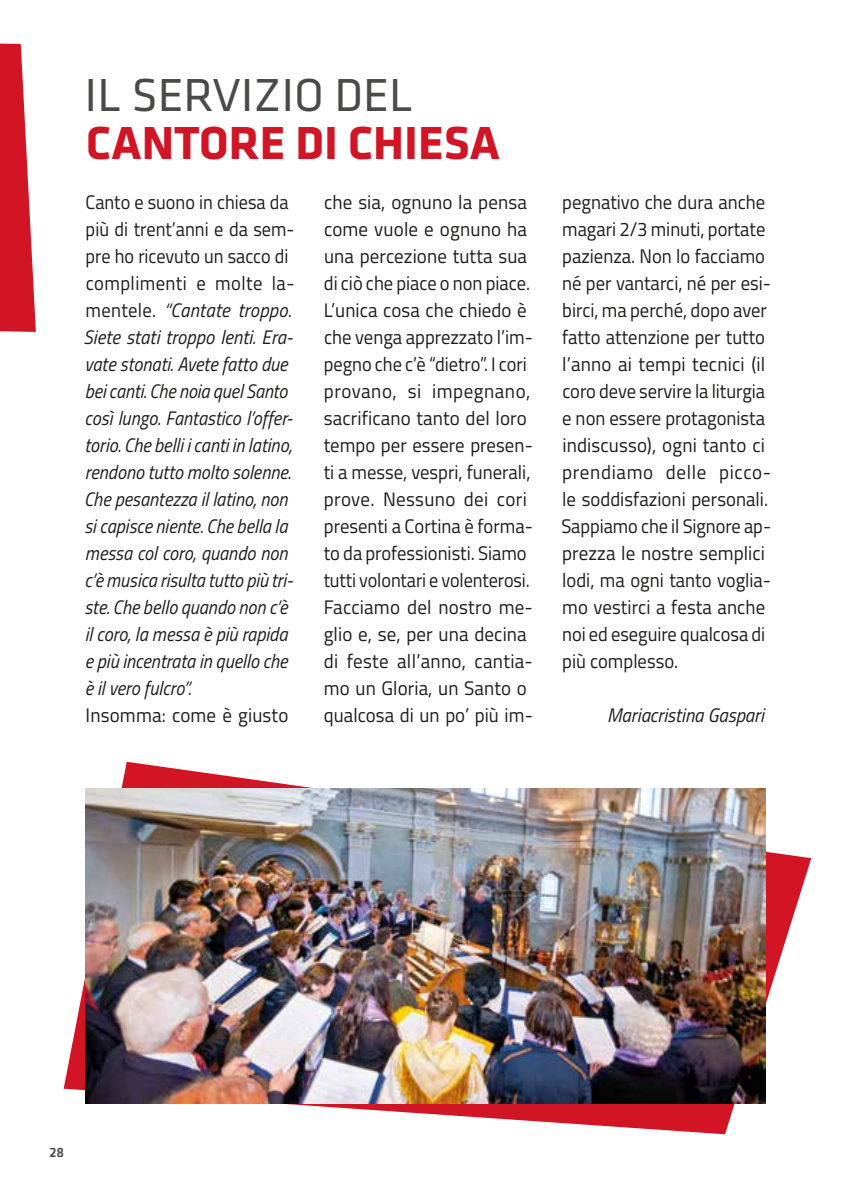
<style>
.page{position:relative;width:851px;height:1191px;background:#fff}
.page>*{position:absolute;margin:0;border:0;box-sizing:border-box;transform-origin:0 0}
.t1{font:700 48px "Klavika";color:#d11525}
.t2{font:48px "Klavika";color:#4a4a49}
.t3{font:italic 19.6px/27px "Titillium Web";color:#1d1d1b;scale:.95 1}
.t4{font:19.6px/27px "Titillium Web";color:#1d1d1b}
.t5{font:19.6px/27px "Titillium Web";color:#1d1d1b;scale:.95 1}
.t6{font:500 14px "Klavika";color:#4a4a49}
.s1{font-style:normal}
</style>
<div class="page">
<svg style="left:64px;top:761px;width:748px;height:374px"></svg>
<img style="left:85px;top:788px;width:680px;height:315px">
<svg style="left:0;top:43px;width:36px;height:289px"></svg>
<h1 class="t2" style="left:85px;top:69px;width:330px">IL SERVIZIO DEL</h1>
<h1 class="t1" style="left:86px;top:117px;width:415px">CANTORE DI CHIESA</h1>
<p class="t3" style="left:83px;top:188px;width:224px"><span class="s1">Canto e suono in chiesa da più di trent’anni e da sem&shy;pre ho ricevuto un sacco di complimenti e molte la&shy;mentele.</span> “Cantate troppo.<br>Siete stati troppo lenti. Era&shy;vate stonati. Avete fatto due bei canti. Che noia quel Santo così lungo. Fantastico l’offer&shy;torio. Che belli i canti in latino, rendono tutto molto solenne.<br>Che pesantezza il latino, non si capisce niente. Che bella la messa col coro, quando non c’è musica risulta tutto più tri&shy;ste. Che bello quando non c’è il coro, la messa è più rapida e più incentrata in quello che è il vero fulcro”.</p>
<p class="t4" style="left:86px;top:701px;width:204px">Insomma: come è giusto</p>
<p class="t4" style="left:323px;top:188px;width:211px">che sia, ognuno la pensa come vuole e ognuno ha una percezione tutta sua di ciò che piace o non piace.<br>L’unica cosa che chiedo è che venga apprezzato l’im&shy;pegno che c’è “dietro”. I cori provano, si impegnano, sacrificano tanto del loro tempo per essere presen&shy;ti a messe, vespri, funerali, prove. Nessuno dei cori presenti a Cortina è forma&shy;to da professionisti. Siamo tutti volontari e volenterosi.<br>Facciamo del nostro me&shy;glio e, se, per una decina di feste all’anno, cantia&shy;mo un Gloria, un Santo o qualcosa di un po’ più im-</p>
<p class="t5" style="left:561px;top:188px;width:222px">pegnativo che dura anche magari 2/3 minuti, portate pazienza. Non lo facciamo né per vantarci, né per esi&shy;birci, ma perché, dopo aver fatto attenzione per tutto l’anno ai tempi tecnici (il coro deve servire la liturgia e non essere protagonista indiscusso), ogni tanto ci prendiamo delle picco&shy;le soddisfazioni personali.<br>Sappiamo che il Signore ap&shy;prezza le nostre semplici lodi, ma ogni tanto voglia&shy;mo vestirci a festa anche noi ed eseguire qualcosa di più complesso.</p>
<p class="t3" style="left:607px;top:701px;width:166px">Mariacristina Gaspari</p>
<p class="t6" style="left:49px;top:1144px;width:16px">28</p>
</div>
